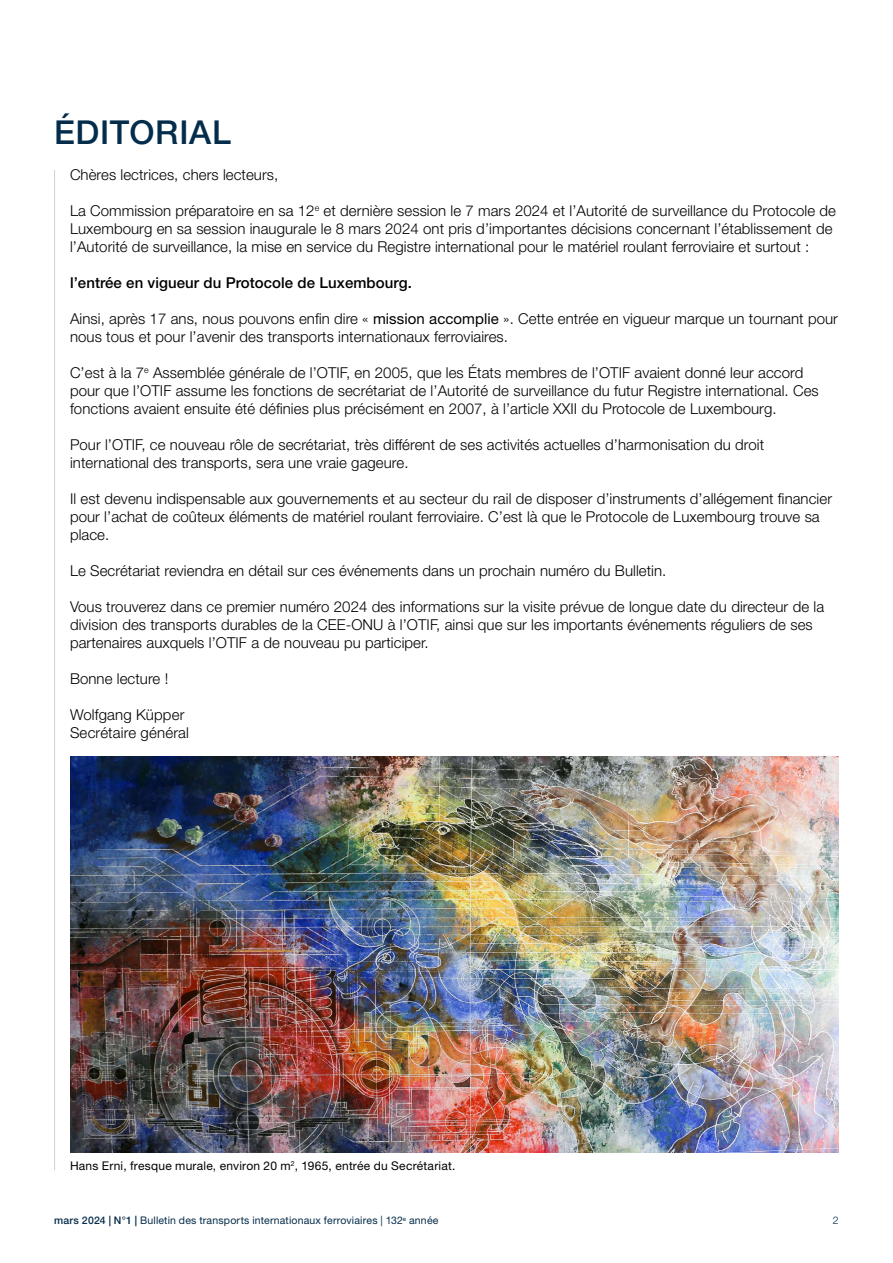
<style>
.page{position:relative;width:893px;height:1263px;background:#fff}
.page>*{position:absolute;margin:0;border:0;box-sizing:border-box;transform-origin:0 0}
.t1{font:500 33px "Helvetica Neue LT Std";letter-spacing:.02em;color:#042c4b}
.t2{font:300 15px/18px "Helvetica Neue LT Std";letter-spacing:.005em;color:#000}
.t3{font:500 15px "Helvetica Neue LT Std";letter-spacing:.005em;color:#000}
.t4{font:12px "Helvetica Neue LT Std";letter-spacing:.02em;color:#000}
.t5{font:10.5px "Helvetica Neue LT Std";letter-spacing:.015em;color:#052c49}
.t6{font:300 10.5px "Helvetica Neue LT Std";color:#052c49}
.s1{font-weight:400}
.s2{font-weight:500}
</style>
<div class="page">
<img style="left:70px;top:756px;width:769px;height:396px">
<hr style="left:54px;top:170px;width:1px;height:406px;background:#d1d3d4">
<hr style="left:54px;top:576px;width:1px;height:594px;background:#d1d3d4">
<h1 class="t1" style="left:54px;top:113px;width:179px">ÉDITORIAL</h1>
<p class="t2" style="left:70px;top:165px;width:210px">Chères lectrices, chers lecteurs,</p>
<p class="t2" style="left:70px;top:201px;width:767px">La Commission préparatoire en sa 12<sup>e</sup> et dernière session le 7 mars 2024 et l’Autorité de surveillance du Protocole de<br>Luxembourg en sa session inaugurale le 8 mars 2024 ont pris d’importantes décisions concernant l’établissement de l’Autorité de surveillance, la mise en service du Registre international pour le matériel roulant ferroviaire et surtout :</p>
<p class="t3" style="left:70px;top:274px;width:343px">l’entrée en vigueur du Protocole de Luxembourg.</p>
<p class="t2" style="left:70px;top:309px;width:769px">Ainsi, après 17 ans, nous pouvons enfin dire « <span class="s1">mission accomplie</span> ». Cette entrée en vigueur marque un tournant pour nous tous et pour l’avenir des transports internationaux ferroviaires.</p>
<p class="t2" style="left:70px;top:363px;width:750px">C’est à la 7<sup>e</sup> Assemblée générale de l’OTIF, en 2005, que les États membres de l’OTIF avaient donné leur accord pour que l’OTIF assume les fonctions de secrétariat de l’Autorité de surveillance du futur Registre international. Ces fonctions avaient ensuite été définies plus précisément en 2007, à l’article XXII du Protocole de Luxembourg.</p>
<p class="t2" style="left:70px;top:435px;width:696px">Pour l’OTIF, ce nouveau rôle de secrétariat, très différent de ses activités actuelles d’harmonisation du droit international des transports, sera une vraie gageure.</p>
<p class="t2" style="left:70px;top:489px;width:763px">Il est devenu indispensable aux gouvernements et au secteur du rail de disposer d’instruments d’allégement financier pour l’achat de coûteux éléments de matériel roulant ferroviaire. C’est là que le Protocole de Luxembourg trouve sa place.</p>
<p class="t2" style="left:70px;top:561px;width:598px">Le Secrétariat reviendra en détail sur ces événements dans un prochain numéro du Bulletin.</p>
<p class="t2" style="left:70px;top:597px;width:756px">Vous trouverez dans ce premier numéro 2024 des informations sur la visite prévue de longue date du directeur de la division des transports durables de la CEE-ONU à l’OTIF, ainsi que sur les importants événements réguliers de ses partenaires auxquels l’OTIF a de nouveau pu participer.</p>
<p class="t2" style="left:70px;top:669px;width:100px">Bonne lecture !</p>
<p class="t2" style="left:70px;top:705px;width:120px">Wolfgang Küpper<br>Secrétaire général</p>
<p class="t4" style="left:70px;top:1159px;width:387px">Hans Erni, fresque murale, environ 20 m<sup>2</sup>, 1965, entrée du Secrétariat.</p>
<p class="t5" style="left:54px;top:1214px;width:386px"><span class="s2">mars 2024 | N°1 |</span> Bulletin des transports internationaux ferroviaires | 132<sup>e</sup> année</p>
<p class="t6" style="left:833px;top:1214px;width:7px">2</p>
</div>
